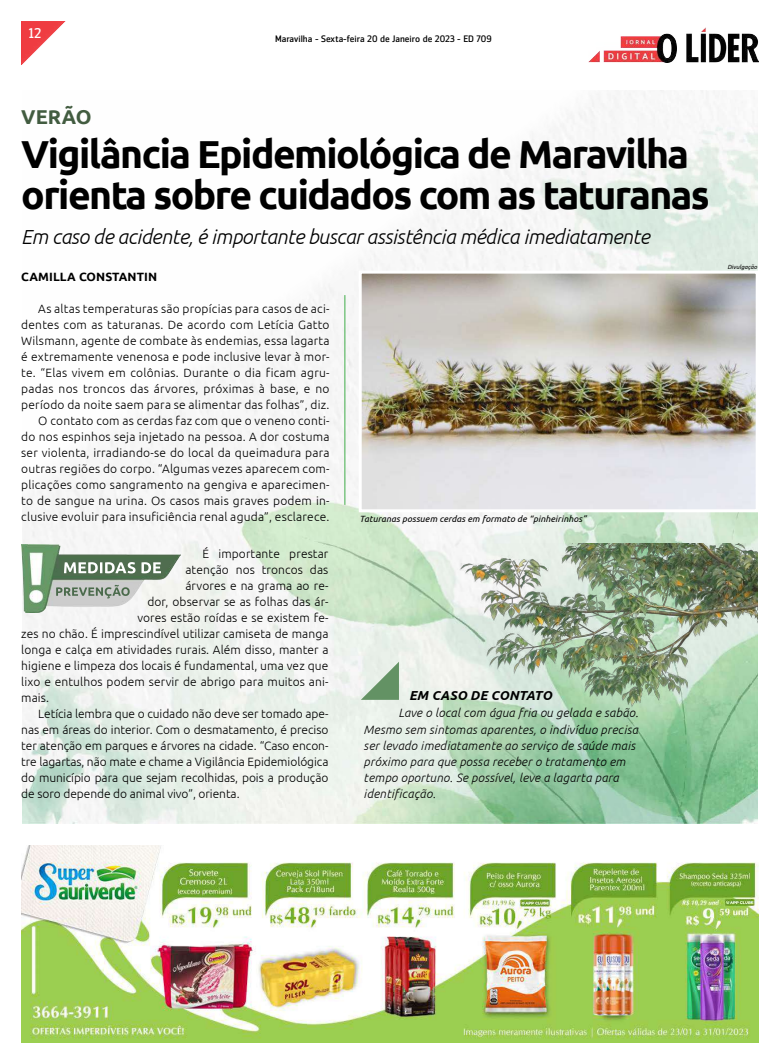
<style>
.page{position:relative;width:780px;height:1063px;background:#fff}
.page>*{position:absolute;margin:0;border:0;box-sizing:border-box;transform-origin:0 0}
.t1{font:700 39px/41px "Ubuntu";letter-spacing:-.04em;color:#000}
.t2{font:italic 300 20.3px "Ubuntu";letter-spacing:-.02em;color:#000}
.t3{font:700 20px "Ubuntu";color:#425c40}
.t4{font:14px "Zemestro Std";color:#fff}
.t5{font:italic 700 13px "Ubuntu";letter-spacing:.01em;color:#000}
.t6{font:italic 300 12.1px/16.1px "Ubuntu";letter-spacing:.02em;color:#000}
.t7{font:300 12px/16px "Ubuntu";letter-spacing:.02em;color:#000;text-align:right}
.t8{font:300 12px "Ubuntu";letter-spacing:-.005em;color:#000}
.t9{font:700 12px "Ubuntu";letter-spacing:.01em;color:#000}
.t10{font:9.3px "Zemestro Std";color:#000}
.t11{font:italic 9px "Ubuntu";letter-spacing:.01em;color:#000}
.t12{font:italic 6px "Ubuntu";letter-spacing:.01em;color:#000}
</style>
<div class="page">
<img style="left:21px;top:21px;width:44px;height:44px">
<img style="left:588px;top:27px;width:170px;height:36px">
<img style="left:23px;top:90px;width:734px;height:734px">
<img style="left:22px;top:845px;width:736px;height:198px">
<img style="left:362px;top:275px;width:392px;height:233px">
<div style="left:358px;top:271px;width:400px;height:241px;border:3px solid #fff"></div>
<hr style="left:344px;top:295px;width:1px;height:210px;background:#40ad49">
<img style="left:21px;top:544px;width:160px;height:68px">
<svg style="left:56px;top:585px;width:74px;height:13px"></svg>
<svg style="left:64px;top:562px;width:97px;height:11px"></svg>
<img style="left:445px;top:543px;width:312px;height:177px">
<svg style="left:361px;top:662px;width:38px;height:38px"></svg>
<p class="t4" style="left:29px;top:24px;width:14px">12</p>
<p class="t10" style="left:275px;top:33px;width:218px">Maravilha - Sexta-feira 20 de Janeiro de 2023 - ED 709</p>
<h3 class="t3" style="left:21px;top:105px;width:72px">VERÃO</h3>
<h1 class="t1" style="left:21px;top:133px;width:690px">Vigilância Epidemiológica de Maravilha orienta sobre cuidados com as taturanas</h1>
<h2 class="t2" style="left:21px;top:224px;width:630px">Em caso de acidente, é importante buscar assistência médica imediatamente</h2>
<p class="t9" style="left:21px;top:270px;width:137px">CAMILLA CONSTANTIN</p>
<p class="t7" style="left:21px;top:301px;width:310px">As altas temperaturas são propícias para casos de aci&shy;dentes com as taturanas. De acordo com Letícia Gatto Wilsmann, agente de combate às endemias, essa lagarta é extremamente venenosa e pode inclusive levar à mor&shy;te. “Elas vivem em colônias. Durante o dia ficam agru&shy;padas nos troncos das árvores, próximas à base, e no período da noite saem para se alimentar das folhas”, diz.<br>O contato com as cerdas faz com que o veneno conti&shy;do nos espinhos seja injetado na pessoa. A dor costuma ser violenta, irradiando-se do local da queimadura para outras regiões do corpo. “Algumas vezes aparecem com&shy;plicações como sangramento na gengiva e aparecimen&shy;to de sangue na urina. Os casos mais graves podem in&shy;clusive evoluir para insuficiência renal aguda”, esclarece.</p>
<p class="t11" style="left:359px;top:513px;width:228px">Taturanas possuem cerdas em formato de “pinheirinhos”</p>
<p class="t7" style="left:202px;top:545px;width:127px">É importante prestar</p>
<p class="t7" style="left:185px;top:561px;width:145px">atenção nos troncos das</p>
<p class="t7" style="left:185px;top:577px;width:144px">árvores e na grama ao re-</p>
<p class="t7" style="left:147px;top:593px;width:182px">dor, observar se as folhas das ár-</p>
<p class="t7" style="left:137px;top:609px;width:193px">vores estão roídas e se existem fe-</p>
<p class="t7" style="left:21px;top:625px;width:309px">zes no chão. É imprescindível utilizar camiseta de manga</p>
<p class="t7" style="left:21px;top:641px;width:309px">longa e calça em atividades rurais. Além disso, manter a</p>
<p class="t7" style="left:21px;top:657px;width:309px">higiene e limpeza dos locais é fundamental, uma vez que</p>
<p class="t7" style="left:21px;top:673px;width:309px">lixo e entulhos podem servir de abrigo para muitos ani-</p>
<p class="t7" style="left:21px;top:689px;width:29px">mais.</p>
<p class="t8" style="left:38px;top:706px;width:291px">Letícia lembra que o cuidado não deve ser tomado ape-</p>
<p class="t8" style="left:21px;top:722px;width:309px">nas em áreas do interior. Com o desmatamento, é preciso</p>
<p class="t8" style="left:21px;top:738px;width:309px">ter atenção em parques e árvores na cidade. “Caso encon-</p>
<p class="t8" style="left:21px;top:754px;width:309px">tre lagartas, não mate e chame a Vigilância Epidemiológica</p>
<p class="t8" style="left:21px;top:770px;width:309px">do município para que sejam recolhidas, pois a produção</p>
<p class="t8" style="left:21px;top:786px;width:220px">de soro depende do animal vivo”, orienta.</p>
<p class="t5" style="left:409px;top:687px;width:144px">EM CASO DE CONTATO</p>
<p class="t6" style="left:363px;top:705px;width:276px;text-indent:35px">Lave o local com água fria ou gelada e sabão.<br>Mesmo sem sintomas aparentes, o indivíduo precisa ser levado imediatamente ao serviço de saúde mais próximo para que possa receber o tratamento em tempo oportuno. Se possível, leve a lagarta para identificação.</p>
<p class="t12" style="left:727px;top:263px;width:31px">Divulgação</p>
</div>
